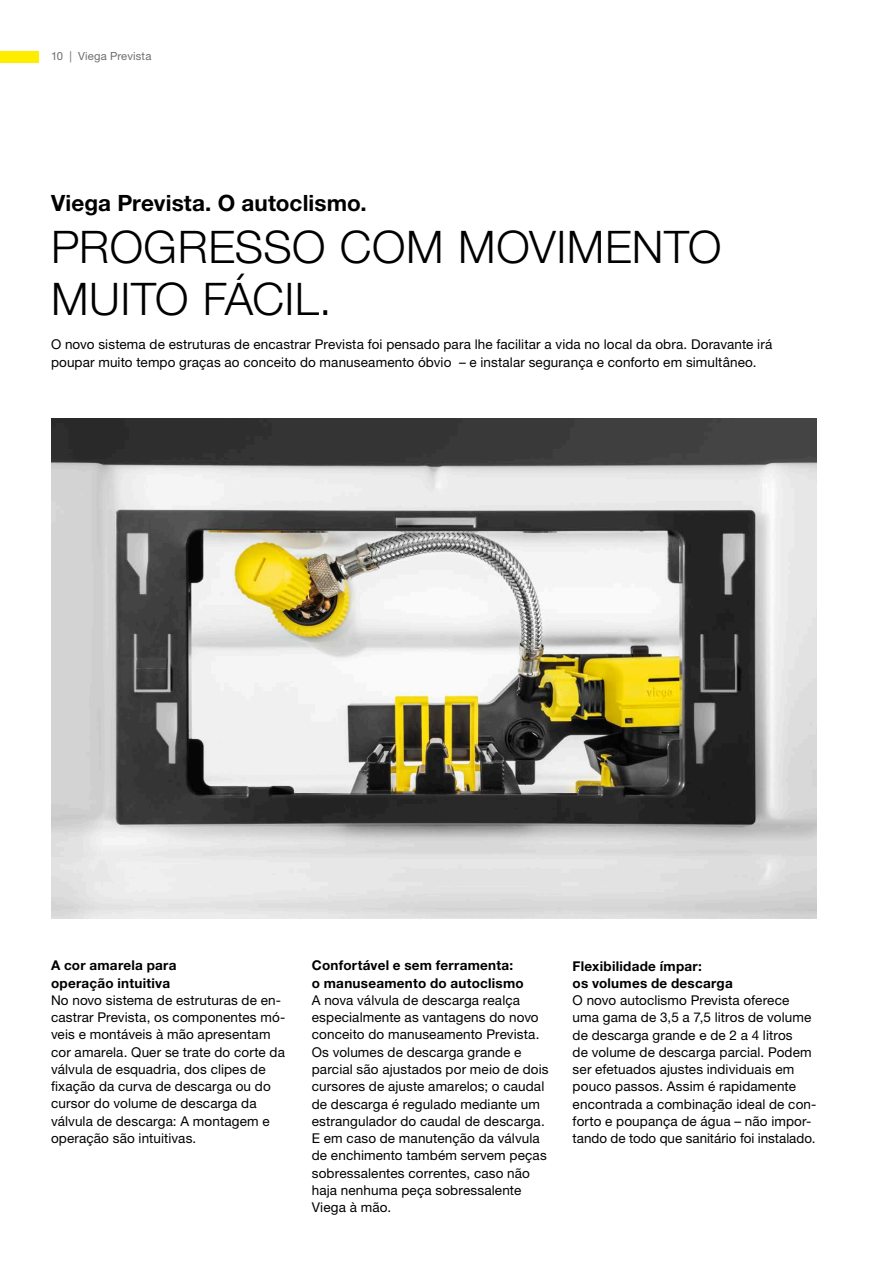
<style>
.page{position:relative;width:893px;height:1263px;background:#fff}
.page>*{position:absolute;margin:0;border:0;box-sizing:border-box;transform-origin:0 0}
.t1{font:45px/51.8px "M Ying Hei PR Cfor Viega W3";letter-spacing:.01em;color:#000}
.t2{font:22.5px "M Ying Hei PR Cfor Viega W7";letter-spacing:.005em;color:#000}
.t3{font:13.5px/17.2px "M Ying Hei PR Cfor Viega W4";letter-spacing:.01em;color:#000}
.t4{font:13.5px/17.2px "M Ying Hei PR Cfor Viega W7";letter-spacing:.02em;color:#000}
.t5{font:11.25px "M Ying Hei PR Cfor Viega W4";letter-spacing:.015em;color:#6e6e6d}
</style>
<div class="page">
<img style="left:51px;top:418px;width:765px;height:501px">
<div style="left:0;top:51px;width:38px;height:11px;background:#ffed00"></div>
<p class="t5" style="left:51px;top:49px;width:102px">10 | Viega Prevista</p>
<h2 class="t2" style="left:51px;top:189px;width:317px">Viega Prevista. O autoclismo.</h2>
<h1 class="t1" style="left:51px;top:221px;width:672px">PROGRESSO COM MOVIMENTO<br>MUITO FÁCIL.</h1>
<p class="t3" style="left:51px;top:336px;width:723px">O novo sistema de estruturas de encastrar Prevista foi pensado para lhe facilitar a vida no local da obra. Doravante irá poupar muito tempo graças ao conceito do manuseamento óbvio – e instalar segurança e conforto em simultâneo.</p>
<p class="t4" style="left:51px;top:957px;width:127px">A cor amarela para operação intuitiva</p>
<p class="t3" style="left:51px;top:991px;width:236px">No novo sistema de estruturas de en&shy;castrar Prevista, os componentes mó&shy;veis e montáveis à mão apresentam cor amarela. Quer se trate do corte da válvula de esquadria, dos clipes de fixação da curva de descarga ou do cursor do volume de descarga da válvula de descarga: A montagem e operação são intuitivas.</p>
<p class="t4" style="left:312px;top:957px;width:213px">Confortável e sem ferramenta: o manuseamento do autoclismo</p>
<p class="t3" style="left:312px;top:991px;width:238px">A nova válvula de descarga realça especialmente as vantagens do novo conceito do manuseamento Prevista.<br>Os volumes de descarga grande e parcial são ajustados por meio de dois cursores de ajuste amarelos; o caudal de descarga é regulado mediante um estrangulador do caudal de descarga.<br>E em caso de manutenção da válvula de enchimento também servem peças sobressalentes correntes, caso não haja nenhuma peça sobressalente Viega à mão.</p>
<p class="t4" style="left:573px;top:957px;width:162px">Flexibilidade ímpar:<br>os volumes de descarga</p>
<p class="t3" style="left:573px;top:991px;width:245px">O novo autoclismo Prevista oferece uma gama de 3,5 a 7,5 litros de volume de descarga grande e de 2 a 4 litros<br>de volume de descarga parcial. Podem ser efetuados ajustes individuais em pouco passos. Assim é rapidamente encontrada a combinação ideal de con&shy;forto e poupança de água – não impor&shy;tando de todo que sanitário foi instalado.</p>
</div>
